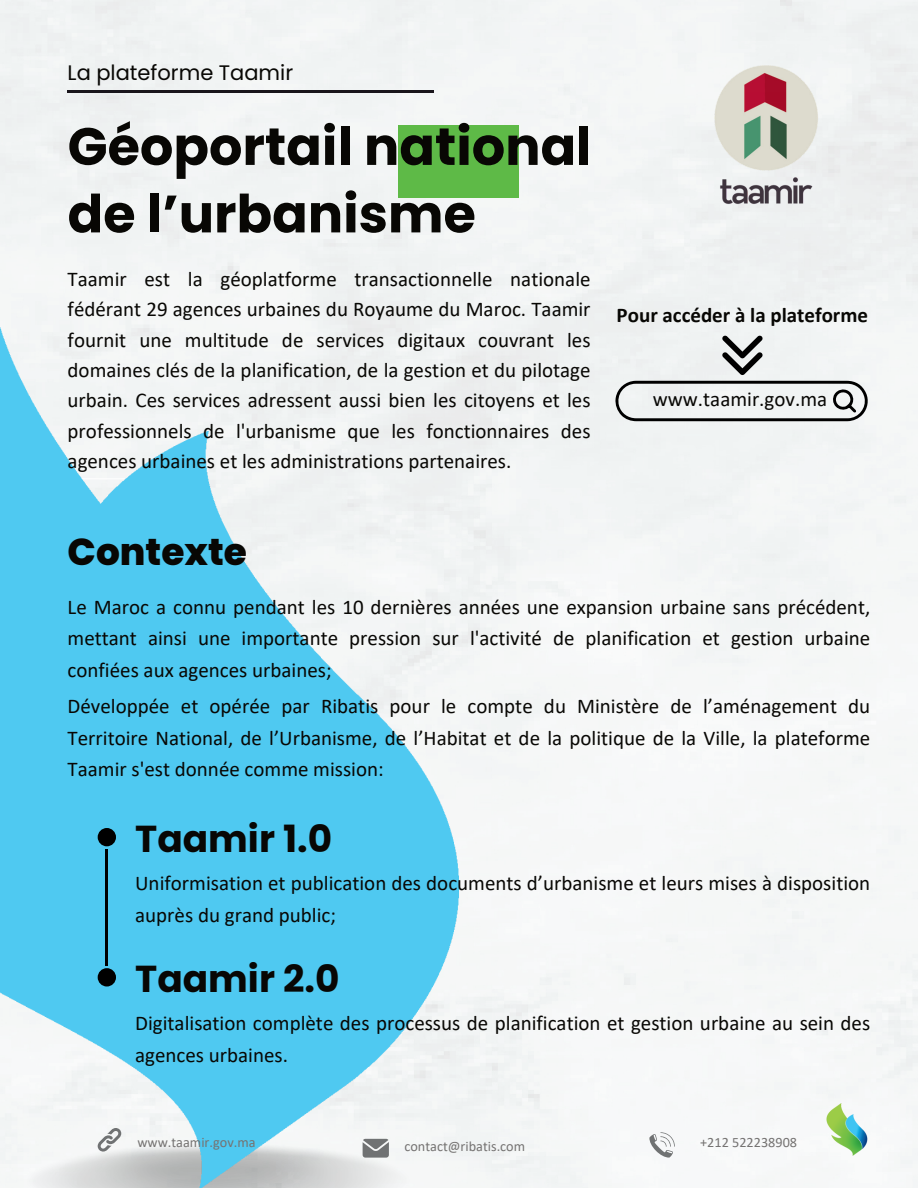
<style>
.page{position:relative;width:918px;height:1188px;background:#f3f5f6}
.page>*{position:absolute;margin:0;border:0;box-sizing:border-box;transform-origin:0 0}
.t1{font:700 52.5px/67.5px "Poppins";color:#080704}
.t2{font:700 37.5px "Poppins";color:#080704}
.t3{font:800 37.5px "Poppins";color:#080704}
.t4{font:21px/31.5px "Calibri";color:#080704;text-align:justify}
.t5{font:700 21px "Calibri";color:#080704}
.t6{font:21px "Poppins";color:#080704}
.t7{font:14.25px "Calibri";color:#757372}
</style>
<div class="page">
<div style="left:399px;top:126px;width:120px;height:72px;background:#5eba47"></div>
<img style="left:0;top:225px;width:459px;height:963px">
<hr style="left:68px;top:90px;width:366px;height:2px;background:#19151b">
<svg style="left:98px;top:1128px;width:23px;height:24px"></svg>
<svg style="left:649px;top:1132px;width:26px;height:26px"></svg>
<svg style="left:363px;top:1139px;width:25px;height:19px"></svg>
<img style="left:826px;top:1103px;width:42px;height:53px">
<img style="left:688px;top:60px;width:155px;height:156px">
<hr style="left:106px;top:849px;width:2px;height:117px;background:#000">
<div style="left:98px;top:968px;width:18px;height:19px;background:#000;border-radius:50%"></div>
<div style="left:98px;top:828px;width:18px;height:18px;background:#000;border-radius:50%"></div>
<svg style="left:615px;top:381px;width:254px;height:40px"></svg>
<svg style="left:722px;top:336px;width:41px;height:39px"></svg>
<p class="t6" style="left:68px;top:60px;width:227px">La plateforme Taamir</p>
<h1 class="t1" style="left:68px;top:113px;width:526px">Géoportail national de l’urbanisme</h1>
<p class="t4" style="left:68px;top:263px;width:525px;line-height:30.3px">Taamir est la géoplatforme transactionnelle nationale fédérant 29 agences urbaines du Royaume du Maroc. Taamir fournit une multitude de services digitaux couvrant les domaines clés de la planification, de la gestion et du pilotage urbain. Ces services adressent aussi bien les citoyens et les professionnels de l'urbanisme que les fonctionnaires des agences urbaines et les administrations partenaires.</p>
<h2 class="t3" style="left:68px;top:530px;width:181px">Contexte</h2>
<p class="t5" style="left:617px;top:301px;width:253px">Pour accéder à la plateforme</p>
<p class="t4" style="left:653px;top:383px;width:176px">www.taamir.gov.ma</p>
<p class="t4" style="left:68px;top:590px;width:804px">Le Maroc a connu pendant les 10 dernières années une expansion urbaine sans précédent, mettant ainsi une importante pression sur l'activité de planification et gestion urbaine confiées aux agences urbaines;</p>
<p class="t4" style="left:68px;top:690px;width:804px">Développée et opérée par Ribatis pour le compte du Ministère de l’aménagement du Territoire National, de l’Urbanisme, de l’Habitat et de la politique de la Ville, la plateforme Taamir s'est donnée comme mission:</p>
<h2 class="t2" style="left:135px;top:817px;width:198px">Taamir 1.0</h2>
<p class="t4" style="left:135px;top:867px;width:737px">Uniformisation et publication des documents d’urbanisme et leurs mises à disposition auprès du grand public;</p>
<h2 class="t2" style="left:135px;top:957px;width:206px">Taamir 2.0</h2>
<p class="t4" style="left:135px;top:1007px;width:737px">Digitalisation complète des processus de planification et gestion urbaine au sein des agences urbaines.</p>
<p class="t7" style="left:137px;top:1132px;width:120px">www.taamir.gov.ma</p>
<p class="t7" style="left:700px;top:1132px;width:98px">+212 522238908</p>
<p class="t7" style="left:404px;top:1136px;width:122px">contact@ribatis.com</p>
</div>
